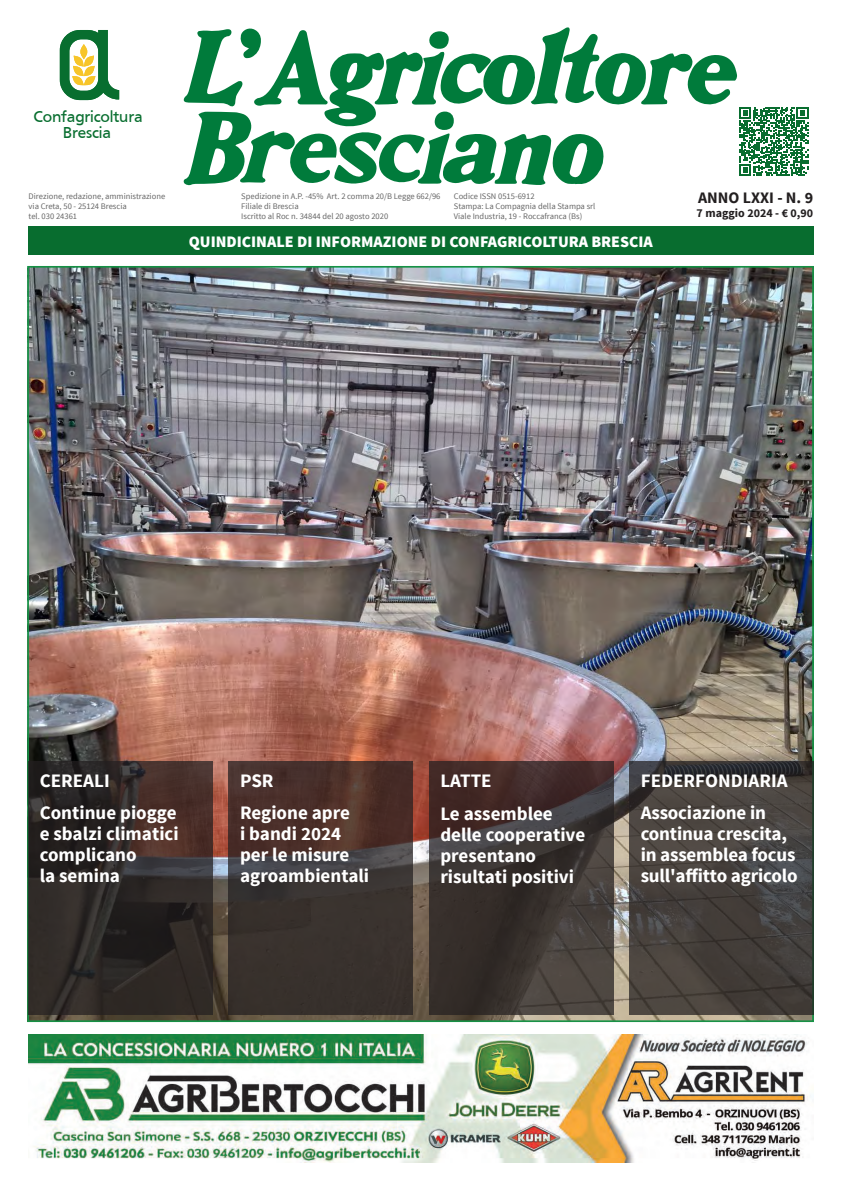
<style>
.page{position:relative;width:842px;height:1191px;background:#fff}
.page>*{position:absolute;margin:0;border:0;box-sizing:border-box;transform-origin:0 0}
.Descrizione_Sommario_Cop{font:700 19px/21px "Source Sans Pro";color:#fff}
.t1{font:16.3px/16.3px "Frutiger";letter-spacing:-.01em;color:#086e2f;text-align:center}
.Testo_fascia_testata{font:900 16px "Source Sans Pro";color:#fff}
.t2{font:700 16px "Source Sans Pro";color:#231f20}
.t3{font:700 12px "Source Sans Pro";color:#231f20}
.indirizzi_testata{font:8.5px "Source Sans Pro";color:#666}
.indirizzi_testata_grassetto{font:8.5px "Source Sans Pro";color:#666}
</style>
<div class="page">
<img style="left:27px;top:266px;width:787px;height:756px">
<div style="left:28px;top:227px;width:785px;height:28px;background:#086d2f"></div>
<svg style="left:60px;top:30px;width:59px;height:70px"></svg>
<svg style="left:183px;top:27px;width:625px;height:159px"></svg>
<svg style="left:429px;top:761px;width:184px;height:254px;background:#3e3431"></svg>
<svg style="left:629px;top:761px;width:185px;height:253px;background:#45403d"></svg>
<svg style="left:28px;top:761px;width:185px;height:253px;background:#312926"></svg>
<svg style="left:229px;top:761px;width:184px;height:253px;background:#40322e"></svg>
<img style="left:28px;top:1034px;width:783px;height:128px">
<p class="t1" style="left:33px;top:108px;width:111px">Confagricoltura<br>Brescia</p>
<p class="indirizzi_testata" style="left:29px;top:191px;width:138px">Direzione, redazione, amministrazione</p>
<p class="indirizzi_testata" style="left:29px;top:201px;width:100px">via Creta, 50 - 25124 Brescia</p>
<p class="indirizzi_testata" style="left:29px;top:211px;width:50px">tel. 030 24361</p>
<p class="indirizzi_testata" style="left:241px;top:191px;width:201px">Spedizione in A.P. -45% Art. 2 comma 20/B Legge 662/96</p>
<p class="indirizzi_testata" style="left:241px;top:201px;width:59px">Filiale di Brescia</p>
<p class="indirizzi_testata" style="left:241px;top:211px;width:148px">Iscritto al Roc n. 34844 del 20 agosto 2020</p>
<p class="indirizzi_testata_grassetto" style="left:454px;top:191px;width:82px">Codice ISSN 0515-6912</p>
<p class="indirizzi_testata_grassetto" style="left:454px;top:201px;width:143px">Stampa: La Compagnia della Stampa srl</p>
<p class="indirizzi_testata" style="left:454px;top:211px;width:130px">Viale Industria, 19 - Roccafranca (Bs)</p>
<p class="Testo_fascia_testata" style="left:189px;top:231px;width:466px">QUINDICINALE DI INFORMAZIONE DI CONFAGRICOLTURA BRESCIA</p>
<p class="t2" style="left:698px;top:187px;width:117px">ANNO LXXI - N. 9</p>
<p class="t3" style="left:697px;top:205px;width:118px">7 maggio 2024 - € 0,90</p>
<p class="Descrizione_Sommario_Cop" style="left:40px;top:770px;width:72px">CEREALI</p>
<p class="Descrizione_Sommario_Cop" style="left:40px;top:803px;width:141px">Continue piogge e sbalzi climatici complicano<br>la semina</p>
<p class="Descrizione_Sommario_Cop" style="left:240px;top:771px;width:35px">PSR</p>
<p class="Descrizione_Sommario_Cop" style="left:240px;top:803px;width:131px">Regione apre<br>i bandi 2024 per le misure agroambientali</p>
<p class="Descrizione_Sommario_Cop" style="left:440px;top:771px;width:53px">LATTE</p>
<p class="Descrizione_Sommario_Cop" style="left:440px;top:803px;width:146px">Le assemblee delle cooperative presentano risultati positivi</p>
<p class="Descrizione_Sommario_Cop" style="left:641px;top:771px;width:148px">FEDERFONDIARIA</p>
<p class="Descrizione_Sommario_Cop" style="left:641px;top:803px;width:158px">Associazione in continua crescita, in assemblea focus sull'affitto agricolo</p>
</div>
